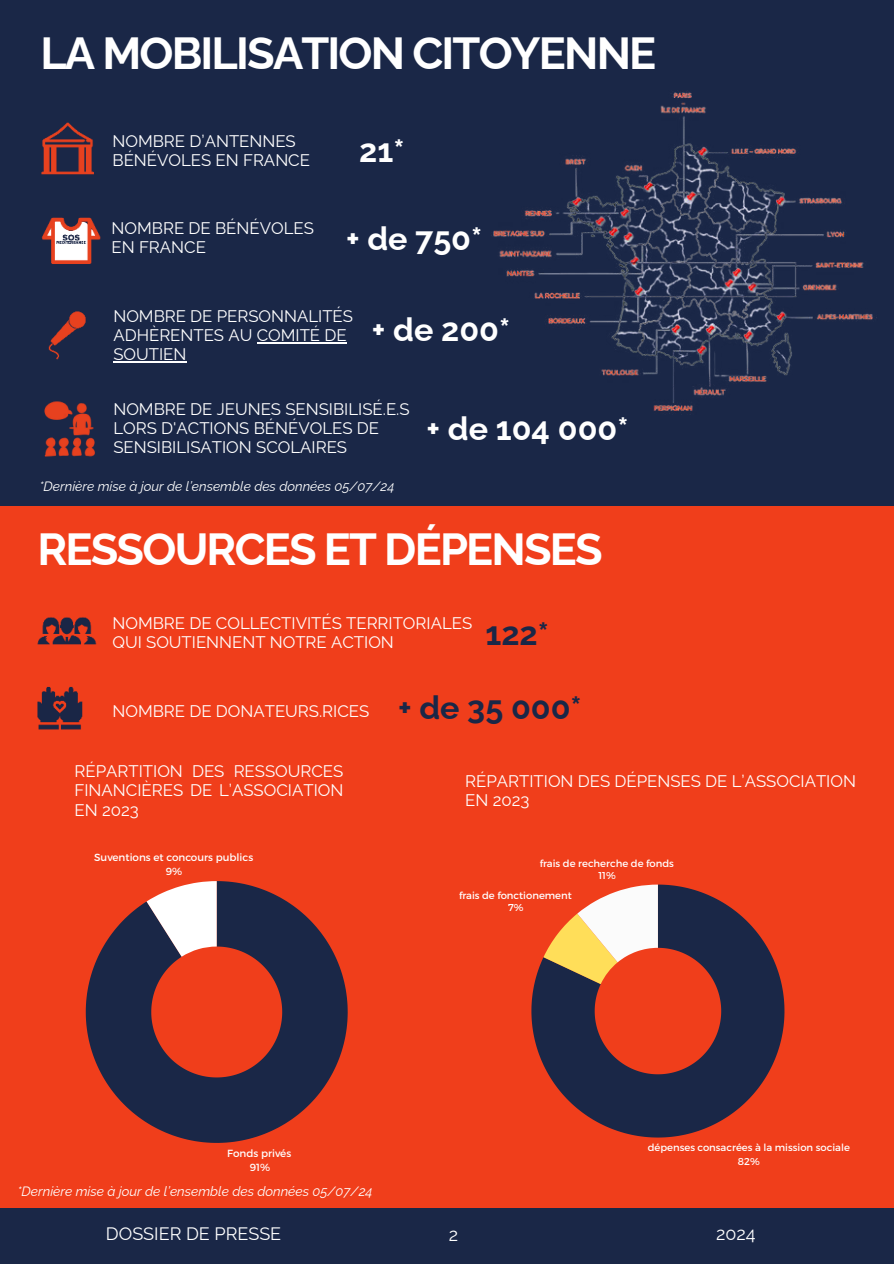
<style>
.page{position:relative;width:894px;height:1264px;background:#fff}
.page>*{position:absolute;margin:0;border:0;box-sizing:border-box;transform-origin:0 0}
.t1{font:700 45px "Raleway";letter-spacing:-.04em;color:#fff}
.t2{font:700 32.25px "Raleway";color:#fff}
.t3{font:700 32.25px "Raleway";color:#1a2747}
.t4{font:18px "Raleway";color:#fff}
.t5{font:16.8px/19.2px "Raleway";color:#fff}
.t6{font:italic 13.5px "Raleway";color:#fff}
.t7{font:10.35px/14.7px "Montserrat";color:#fff;text-align:center}
.t8{font:10.05px/12px "Montserrat";color:#fff;text-align:center}
.s1{font-weight:700;font-size:32.25px;color:#1a2747}
</style>
<div class="page">
<div style="left:0;top:0;width:893px;height:1263px;background:#f03e1b"></div>
<div style="left:0;top:0;width:893px;height:505px;background:#1a2747"></div>
<img style="left:493px;top:91px;width:384px;height:320px">
<div style="left:0;top:1208px;width:893px;height:55px;background:#1a2747"></div>
<img style="left:41px;top:217px;width:59px;height:47px">
<img style="left:41px;top:122px;width:52px;height:53px">
<img style="left:44px;top:401px;width:51px;height:56px">
<img style="left:48px;top:311px;width:38px;height:49px">
<hr style="left:257px;top:342px;width:89px;height:1px;background:#fff">
<hr style="left:113px;top:361px;width:73px;height:1px;background:#fff">
<img style="left:37px;top:617px;width:60px;height:28px">
<img style="left:37px;top:686px;width:45px;height:44px">
<svg style="left:86px;top:881px;width:261px;height:261px;fill:#1a2747"></svg>
<svg style="left:146px;top:881px;width:71px;height:75px"></svg>
<svg style="left:531px;top:884px;width:253px;height:253px;fill:#1a2747"></svg>
<svg style="left:543px;top:884px;width:114px;height:100px"></svg>
<h1 class="t1" style="left:40px;top:17px;width:617px">LA MOBILISATION CITOYENNE</h1>
<p class="t5" style="left:112px;top:129px;width:199px">NOMBRE D’ANTENNES<br>BÉNÉVOLES EN FRANCE</p>
<h2 class="t2" style="left:359px;top:125px;width:47px">21*</h2>
<p class="t5" style="left:111px;top:216px;width:204px">NOMBRE DE BÉNÉVOLES<br>EN FRANCE</p>
<h2 class="t2" style="left:346px;top:213px;width:138px">+ de 750*</h2>
<p class="t5" style="left:113px;top:304px;width:241px">NOMBRE DE PERSONNALITÉS<br>ADHÈRENTES AU COMITÉ DE<br>SOUTIEN</p>
<h2 class="t2" style="left:372px;top:304px;width:140px">+ de 200*</h2>
<p class="t5" style="left:113px;top:397px;width:297px">NOMBRE DE JEUNES SENSIBILISÉ.E.S<br>LORS D'ACTIONS BÉNÉVOLES DE<br>SENSIBILISATION SCOLAIRES</p>
<p class="t6" style="left:39px;top:475px;width:356px">*Dernière mise à jour de l’ensemble des données 05/07/24</p>
<h2 class="t2" style="left:426px;top:403px;width:203px">+ de 104 000*</h2>
<h1 class="t1" style="left:37px;top:512px;width:566px">RESSOURCES ET DÉPENSES</h1>
<p class="t5" style="left:112px;top:612px;width:361px">NOMBRE DE COLLECTIVITÉS TERRITORIALES<br>QUI SOUTIENNENT NOTRE ACTION</p>
<h2 class="t3" style="left:485px;top:607px;width:65px">122*</h2>
<p class="t5" style="left:112px;top:699px;width:470px">NOMBRE DE DONATEURS.RICES <span class="s1">+ de 35 000*</span></p>
<p class="t5" style="left:75px;top:760px;width:270px;text-align:justify">RÉPARTITION DES RESSOURCES FINANCIÈRES DE L’ASSOCIATION EN 2023</p>
<p class="t5" style="left:465px;top:769px;width:392px">RÉPARTITION DES DÉPENSES DE L’ASSOCIATION<br>EN 2023</p>
<p class="t7" style="left:94px;top:849px;width:160px">Suventions et concours publics<br>9%</p>
<p class="t8" style="left:539px;top:857px;width:135px">frais de recherche de fonds<br>11%</p>
<p class="t8" style="left:459px;top:888px;width:114px">frais de fonctionement<br>7%</p>
<p class="t7" style="left:227px;top:1145px;width:65px">Fonds privés<br>91%</p>
<p class="t6" style="left:17px;top:1180px;width:356px">*Dernière mise à jour de l’ensemble des données 05/07/24</p>
<p class="t8" style="left:647px;top:1140px;width:203px;line-height:14.2px">dépenses consacrées à la mission sociale<br>82%</p>
<p class="t4" style="left:106px;top:1219px;width:177px">DOSSIER DE PRESSE</p>
<p class="t4" style="left:715px;top:1219px;width:41px">2024</p>
<p class="t4" style="left:448px;top:1220px;width:11px">2</p>
</div>
